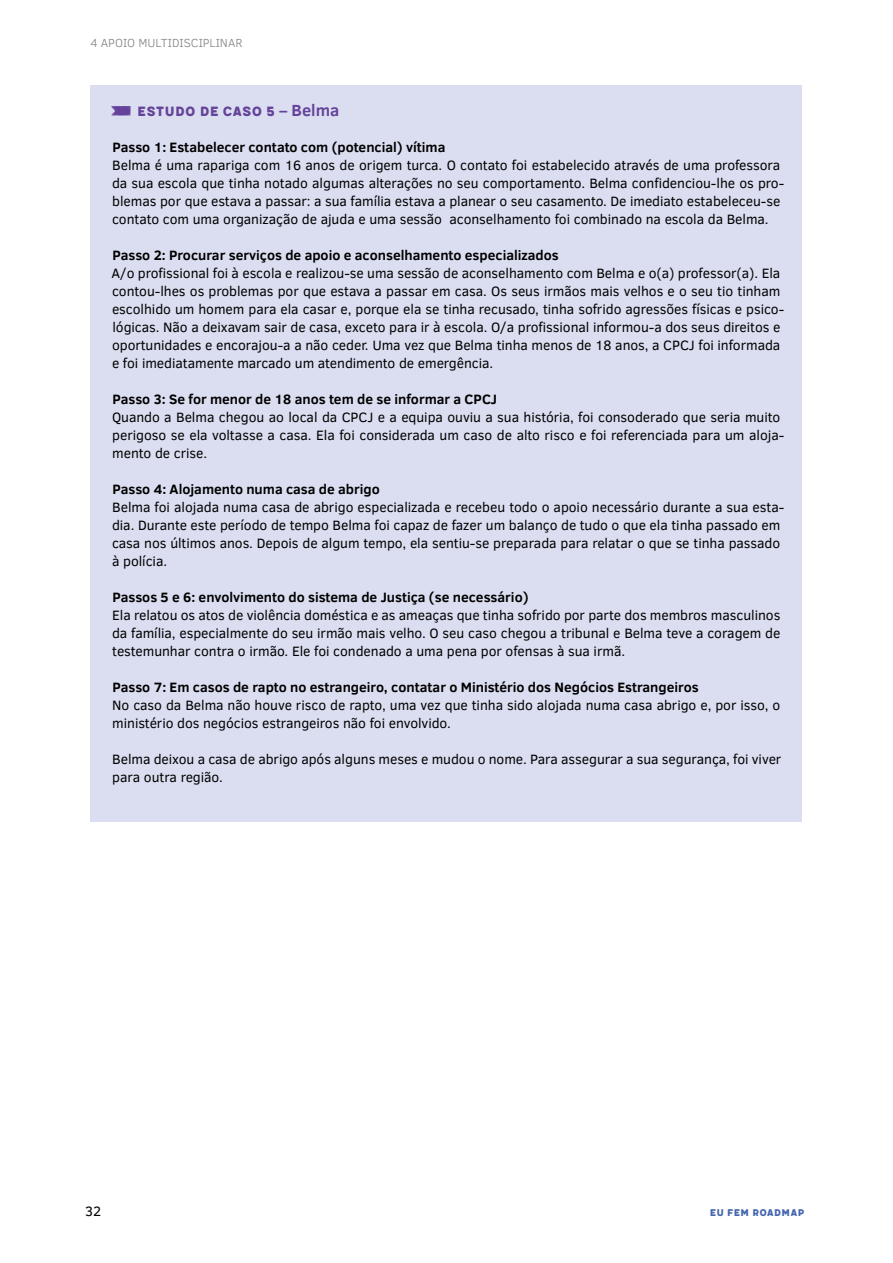
<style>
.page{position:relative;width:893px;height:1263px;background:#fff}
.page>*{position:absolute;margin:0;border:0;box-sizing:border-box;transform-origin:0 0}
.t1{font:16.5px "Meltow San 300";color:#65439a}
.t2{font:13.8px/18px "Clear Sans";letter-spacing:-.005em;color:#000}
.t3{font:700 13.8px "Clear Sans";color:#000}
.t4{font:300 12px "Clear Sans";color:#808285}
.t5{font:12px "Meltow San 300";letter-spacing:-.005em;color:#4567b0}
.s1{font-family:"Meltow Extras";font-size:24px}
.s2{font-family:"Clear Sans";font-weight:700}
</style>
<div class="page">
<div style="left:90px;top:86px;width:712px;height:736px;background:#dbdef0"></div>
<p class="t4" style="left:90px;top:35px;width:154px">4 APOIO MULTIDISCIPLINAR</p>
<p class="t1" style="left:109px;top:102px;width:232px"><span class="s1">v</span> ESTUDO DE CASO 5 <span class="s2">– Belma</span></p>
<p class="t3" style="left:112px;top:138px;width:335px">Passo 1: Estabelecer contato com (potencial) vítima</p>
<p class="t2" style="left:112px;top:157px;width:674px">Belma é uma rapariga com 16 anos de origem turca. O contato foi estabelecido através de uma professora da sua escola que tinha notado algumas alterações no seu comportamento. Belma confidenciou-lhe os pro&shy;blemas por que estava a passar: a sua família estava a planear o seu casamento. De imediato estabeleceu-se contato com uma organização de ajuda e uma sessão aconselhamento foi combinado na escola da Belma.</p>
<p class="t3" style="left:112px;top:246px;width:448px">Passo 2: Procurar serviços de apoio e aconselhamento especializados</p>
<p class="t2" style="left:111px;top:265px;width:674px">A/o profissional foi à escola e realizou-se uma sessão de aconselhamento com Belma e o(a) professor(a). Ela contou-lhes os problemas por que estava a passar em casa. Os seus irmãos mais velhos e o seu tio tinham escolhido um homem para ela casar e, porque ela se tinha recusado, tinha sofrido agressões físicas e psico&shy;lógicas. Não a deixavam sair de casa, exceto para ir à escola. O/a profissional informou-a dos seus direitos e oportunidades e encorajou-a a não ceder. Uma vez que Belma tinha menos de 18 anos, a CPCJ foi informada e foi imediatamente marcado um atendimento de emergência.</p>
<p class="t3" style="left:112px;top:390px;width:386px">Passo 3: Se for menor de 18 anos tem de se informar a CPCJ</p>
<p class="t2" style="left:112px;top:409px;width:674px">Quando a Belma chegou ao local da CPCJ e a equipa ouviu a sua história, foi consoderado que seria muito perigoso se ela voltasse a casa. Ela foi considerada um caso de alto risco e foi referenciada para um aloja&shy;mento de crise.</p>
<p class="t3" style="left:112px;top:479px;width:269px">Passo 4: Alojamento numa casa de abrigo</p>
<p class="t2" style="left:112px;top:499px;width:674px">Belma foi alojada numa casa de abrigo especializada e recebeu todo o apoio necessário durante a sua esta&shy;dia. Durante este período de tempo Belma foi capaz de fazer um balanço de tudo o que ela tinha passado em casa nos últimos anos. Depois de algum tempo, ela sentiu-se preparada para relatar o que se tinha passado à polícia.</p>
<p class="t3" style="left:112px;top:587px;width:418px">Passos 5 e 6: envolvimento do sistema de Justiça (se necessário)</p>
<p class="t2" style="left:112px;top:606px;width:670px;text-align:justify">Ela relatou os atos de violência doméstica e as ameaças que tinha sofrido por parte dos membros masculinos da família, especialmente do seu irmão mais velho. O seu caso chegou a tribunal e Belma teve a coragem de testemunhar contra o irmão. Ele foi condenado a uma pena por ofensas à sua irmã.</p>
<p class="t3" style="left:112px;top:677px;width:588px">Passo 7: Em casos de rapto no estrangeiro, contatar o Ministério dos Negócios Estrangeiros</p>
<p class="t2" style="left:112px;top:696px;width:670px">No caso da Belma não houve risco de rapto, uma vez que tinha sido alojada numa casa abrigo e, por isso, o ministério dos negócios estrangeiros não foi envolvido.</p>
<p class="t2" style="left:112px;top:750px;width:671px">Belma deixou a casa de abrigo após alguns meses e mudou o nome. Para assegurar a sua segurança, foi viver para outra região.</p>
<p class="t2" style="left:85px;top:1202px;width:18px">32</p>
<p class="t5" style="left:709px;top:1205px;width:96px">EU FEM ROADMAP</p>
</div>
